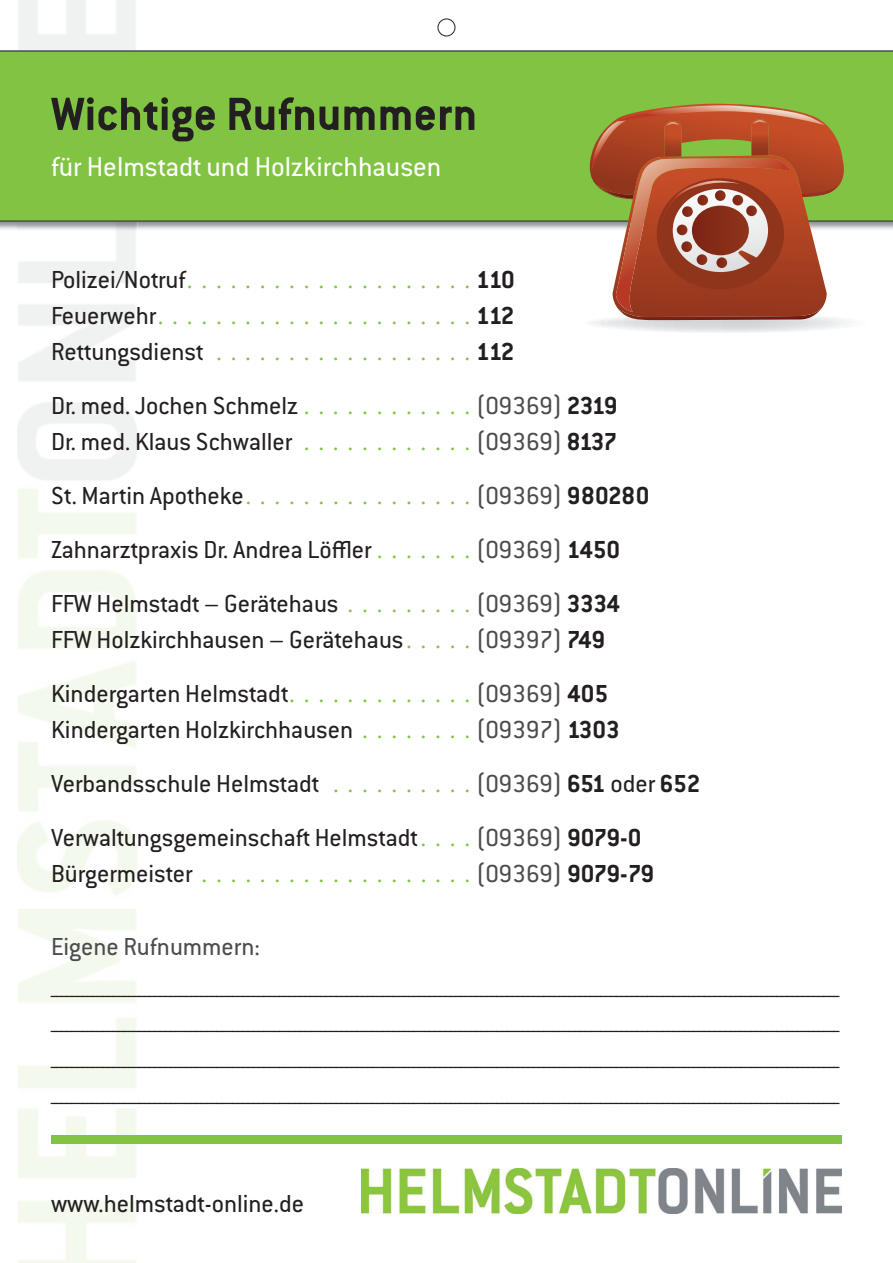
<style>
.page{position:relative;width:893px;height:1263px;background:#fff}
.page>*{position:absolute;margin:0;border:0;box-sizing:border-box;transform-origin:0 0}
.t1{font:700 51px "Conduit ITC";color:#231f20}
.t2{font:30px "Conduit ITC";color:#fff}
.t3{font:27px/54px "Conduit ITC";color:#231f20}
.t4{font:27px/36px "Conduit ITC";color:#81c343;text-align:justify}
.t5{font:27px "Conduit ITC";color:#4b4c4d}
.s1{color:#231f20}
.s2{font-weight:700;color:#231f20}
.s3{color:#81c343}
.s4{color:#4b4c4d}
.s5{font-weight:700}
</style>
<div class="page">
<img style="left:17px;top:0;width:120px;height:1263px">
<img style="left:17px;top:222px;width:120px;height:9px">
<div style="left:0;top:51px;width:893px;height:170px;background:#81c343"></div>
<hr style="left:0;top:50px;width:893px;height:2px;background:#4b4c4d">
<hr style="left:0;top:220px;width:893px;height:2px;background:#4b4c4d">
<img style="left:362px;top:1168px;width:480px;height:45px">
<div style="left:51px;top:1135px;width:791px;height:8px;background:#81c343"></div>
<svg style="left:581px;top:104px;width:285px;height:228px"></svg>
<div style="left:438px;top:19px;width:17px;height:17px;border:1px solid #231f20;border-radius:50%"></div>
<h1 class="t1" style="left:51px;top:83px;width:428px">Wichtige Rufnummern</h1>
<p class="t2" style="left:51px;top:149px;width:392px">für Helmstadt und Holzkirchhausen</p>
<p class="t4" style="left:51px;top:261px;width:465px"><span class="s1">Polizei/Notruf</span>. . . . . . . . . . . . . . . . . . . . <span class="s2">110<br></span><span class="s1">Feuerwehr</span>. . . . . . . . . . . . . . . . . . . . . . <span class="s2">112<br></span><span class="s1">Rettungsdienst</span> . . . . . . . . . . . . . . . . . . <span class="s2">112</span></p>
<p class="t3" style="left:51px;top:387px;width:568px;line-height:36px">Dr. med. Jochen Schmelz <span class="s3">. . . . . . . . . . . .</span> <span class="s4">(09369)</span> <span class="s5">2319<br></span>Dr. med. Klaus Schwaller <span class="s3">. . . . . . . . . . . .</span> <span class="s4">(09369)</span> <span class="s5">8137</span></p>
<p class="t3" style="left:51px;top:468px;width:600px">St. Martin Apotheke<span class="s3">. . . . . . . . . . . . . . . .</span> <span class="s4">(09369)</span> <span class="s5">980280<br></span>Zahnarztpraxis Dr. Andrea Löffler <span class="s3">. . . . . . .</span> <span class="s4">(09369)</span> <span class="s5">1450<br></span>FFW Helmstadt – Gerätehaus <span class="s3">. . . . . . . . .</span> <span class="s4">(09369)</span> <span class="s5">3334</span></p>
<p class="t3" style="left:51px;top:612px;width:558px">FFW Holzkirchhausen – Gerätehaus<span class="s3">. . . . .</span> <span class="s4">(09397)</span> <span class="s5">749<br></span>Kindergarten Helmstadt<span class="s3">. . . . . . . . . . . . .</span> <span class="s4">(09369)</span> <span class="s5">405</span></p>
<p class="t3" style="left:51px;top:702px;width:651px">Kindergarten Holzkirchhausen <span class="s3">. . . . . . . .</span> <span class="s4">(09397)</span> <span class="s5">1303<br></span>Verbandsschule Helmstadt <span class="s3">. . . . . . . . . .</span> <span class="s4">(09369)</span> <span class="s5">651</span> oder <span class="s5">652<br></span>Verwaltungsgemeinschaft Helmstadt<span class="s3">. . . .</span> <span class="s4">(09369)</span> <span class="s5">9079-0</span></p>
<p class="t4" style="left:51px;top:855px;width:605px"><span class="s1">Bürgermeister</span> . . . . . . . . . . . . . . . . . . . <span class="s4">(09369)</span> <span class="s2">9079-79</span></p>
<p class="t5" style="left:51px;top:930px;width:210px">Eigene Rufnummern:</p>
<p class="t3" style="left:51px;top:963px;width:790px;line-height:36px;text-align:justify">________________________________________________________________________________________________________________________________________________________ ________________________________________________________________________________________________________________________________________________________ ________________________________________________________________________________________________________________________________________________________ ________________________________________________________________________________________________________________________________________________________</p>
<p class="t3" style="left:51px;top:1176px;width:255px">www.helmstadt-online.de</p>
</div>
